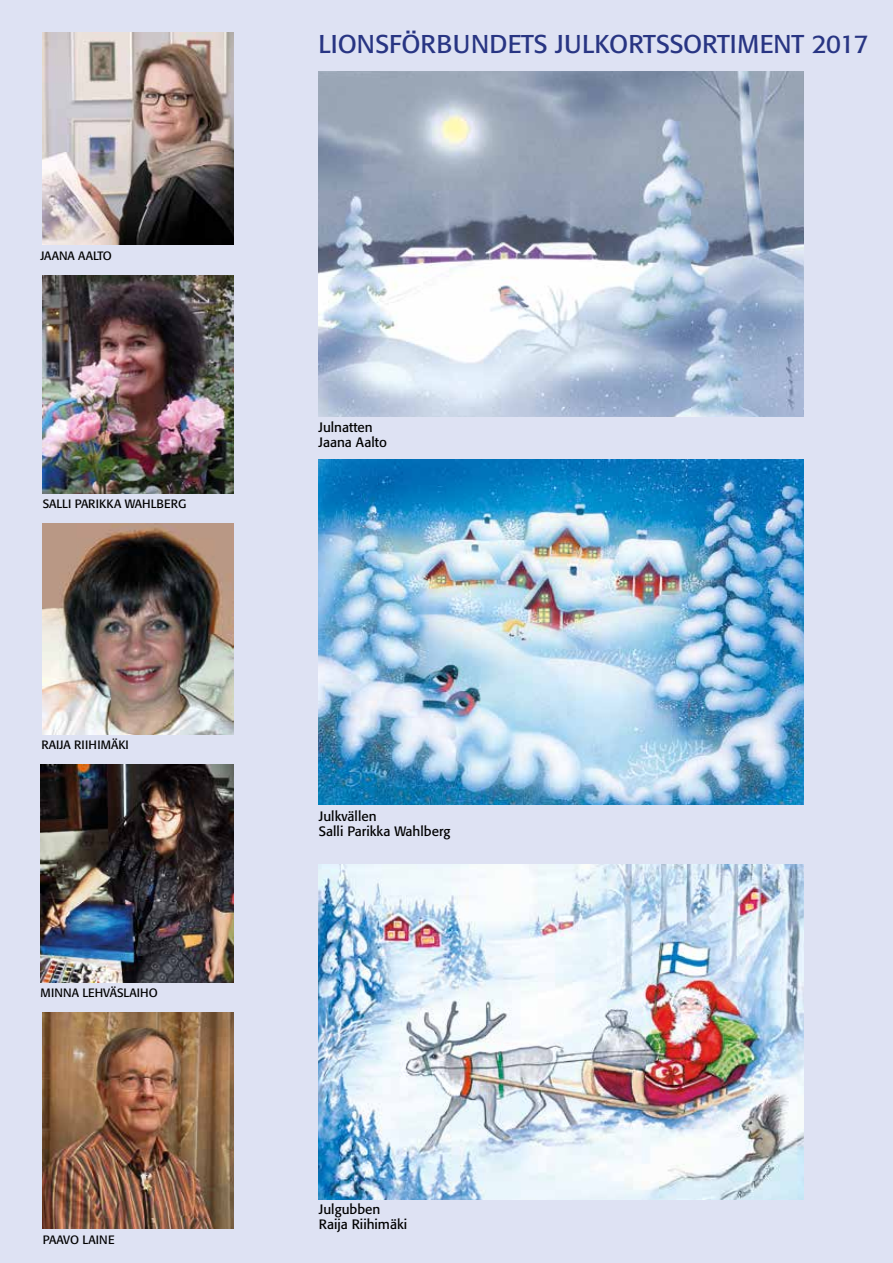
<style>
.page{position:relative;width:893px;height:1263px;background:#dee2f3}
.page>*{position:absolute;margin:0;border:0;box-sizing:border-box;transform-origin:0 0}
.Otsikonnega{font:25.5px "Formata";color:#283583}
.kuvateksti{font:13.5px "Formata";color:#000}
.taiteilijat{font:12px "Formata";color:#000}
.taiteilijat-2{font:12px "Formata";letter-spacing:.02em;color:#000}
</style>
<div class="page">
<img style="left:43px;top:33px;width:191px;height:212px">
<img style="left:43px;top:275px;width:191px;height:218px">
<img style="left:43px;top:1013px;width:191px;height:216px">
<img style="left:42px;top:524px;width:192px;height:210px">
<img style="left:41px;top:764px;width:192px;height:218px">
<img style="left:319px;top:71px;width:484px;height:346px">
<svg style="left:319px;top:71px;width:4px;height:3px"></svg>
<img style="left:319px;top:459px;width:484px;height:346px">
<img style="left:319px;top:865px;width:484px;height:334px">
<p class="taiteilijat" style="left:41px;top:248px;width:73px">JAANA AALTO</p>
<p class="taiteilijat" style="left:43px;top:496px;width:145px">SALLI PARIKKA WAHLBERG</p>
<p class="taiteilijat-2" style="left:41px;top:737px;width:89px">RAIJA RIIHIMÄKI</p>
<p class="taiteilijat" style="left:41px;top:985px;width:119px">MINNA LEHVÄSLAIHO</p>
<p class="taiteilijat" style="left:43px;top:1232px;width:73px">PAAVO LAINE</p>
<p class="Otsikonnega" style="left:319px;top:29px;width:552px">LIONSFÖRBUNDETS JULKORTSSORTIMENT 2017</p>
<p class="kuvateksti" style="left:319px;top:419px;width:56px">Julnatten</p>
<p class="kuvateksti" style="left:319px;top:434px;width:70px">Jaana Aalto</p>
<p class="kuvateksti" style="left:319px;top:808px;width:59px">Julkvällen</p>
<p class="kuvateksti" style="left:319px;top:823px;width:133px">Salli Parikka Wahlberg</p>
<p class="kuvateksti" style="left:319px;top:1201px;width:63px">Julgubben</p>
<p class="kuvateksti" style="left:319px;top:1216px;width:90px">Raija Riihimäki</p>
</div>
